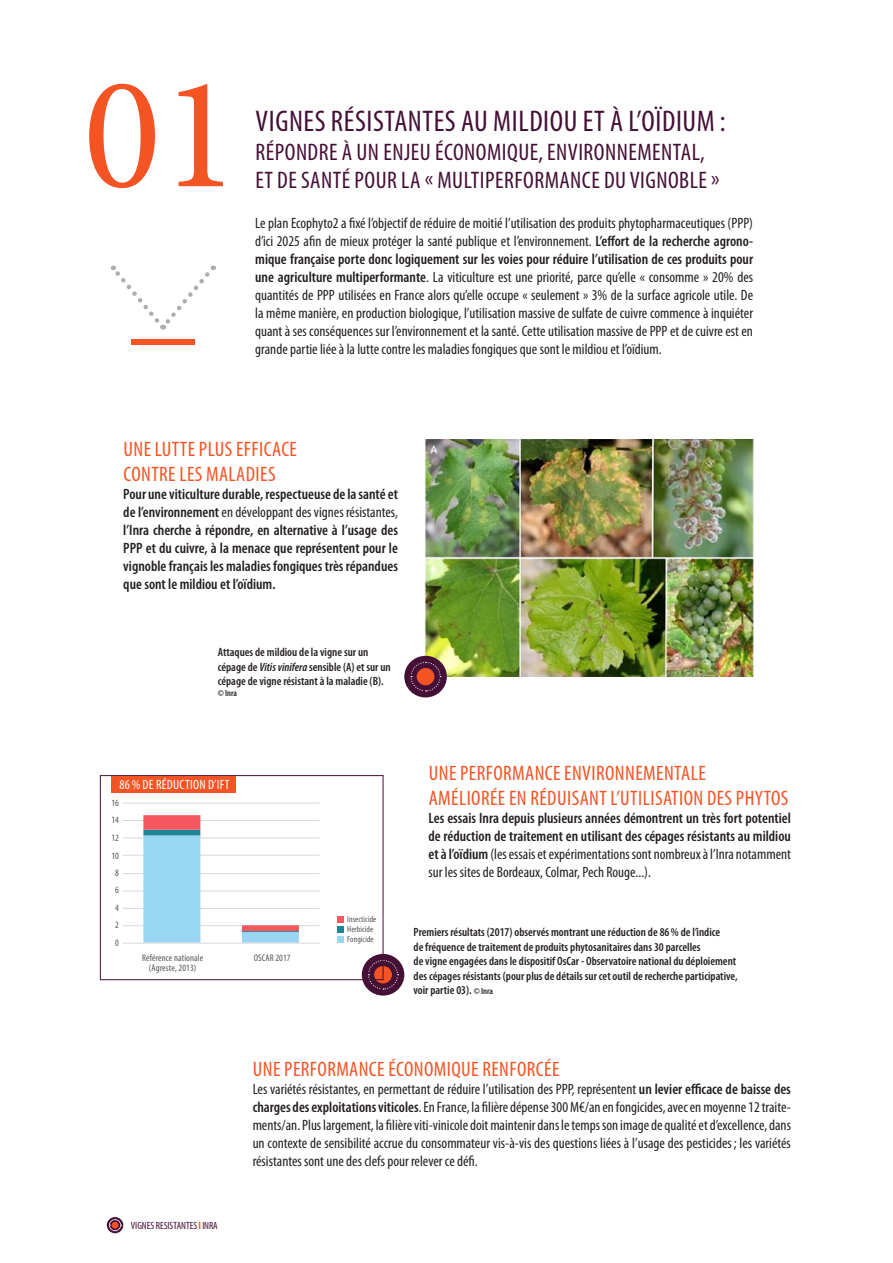
<style>
.page{position:relative;width:893px;height:1263px;background:#fff}
.page>*{position:absolute;margin:0;border:0;box-sizing:border-box;transform-origin:0 0}
.t1{font:161.4px "Minion Pro";color:#f45424}
.t2{font:condensed 30px "Myriad Pro";letter-spacing:.02em;color:#441036}
.t3{font:condensed 24px/28.8px "Myriad Pro";letter-spacing:.02em;color:#441036}
.t4{font:condensed 21px/25.2px "Myriad Pro";letter-spacing:.02em;color:#f45424}
.t5{font:condensed 15px/18px "Myriad Pro";color:#241f1f;text-align:justify}
.t6{font:600 condensed 15px/18px "Myriad Pro";color:#241f1f;text-align:justify}
.t7{font:condensed 13.5px "Myriad Pro";letter-spacing:.02em;color:#fff}
.t8{font:600 condensed 12px/14.4px "Myriad Pro";color:#241f1f}
.t9{font:condensed 10.5px "Myriad Pro";color:#441036}
.t10{font:condensed 9.6px/10.2px "Myriad Pro";letter-spacing:.01em;color:#525657;text-align:center}
.t11{font:600 condensed 9px "Myriad Pro";color:#241f1f}
.t12{font:condensed 8.7px/10.1px "Myriad Pro";letter-spacing:.01em;color:#525657}
.s1{font-weight:600}
.s2{font-weight:400}
.s3{font-style:italic}
.s4{font-size:9px}
.s5{font-weight:700;color:#f45424}
</style>
<div class="page">
<svg style="left:110px;top:265px;width:104px;height:65px"></svg>
<div style="left:131px;top:339px;width:64px;height:6px;background:#f45424"></div>
<img style="left:425px;top:439px;width:328px;height:238px">
<div style="left:362px;top:954px;width:42px;height:41px;background:#441036;border-radius:50%"></div>
<svg style="left:367px;top:959px;width:32px;height:31px"></svg>
<svg style="left:374px;top:966px;width:18px;height:17px"></svg>
<svg style="left:107px;top:1217px;width:16px;height:16px"></svg>
<svg style="left:109px;top:1219px;width:13px;height:12px"></svg>
<div style="left:112px;top:1222px;width:7px;height:6px;background:#f45424;border-radius:50%"></div>
<div style="left:404px;top:656px;width:43px;height:41px;background:#441036;border-radius:50%"></div>
<svg style="left:410px;top:661px;width:31px;height:31px"></svg>
<div style="left:417px;top:668px;width:17px;height:17px;background:#f45424;border-radius:50%"></div>
<hr style="left:123px;top:925px;width:197px;height:1px;background:#d9d8d9">
<hr style="left:123px;top:908px;width:197px;height:1px;background:#d9d8d9">
<hr style="left:123px;top:891px;width:197px;height:1px;background:#d9d8d9">
<hr style="left:123px;top:873px;width:197px;height:1px;background:#d9d8d9">
<hr style="left:123px;top:855px;width:197px;height:1px;background:#d9d8d9">
<hr style="left:123px;top:837px;width:197px;height:1px;background:#d9d8d9">
<hr style="left:123px;top:820px;width:197px;height:1px;background:#d9d8d9">
<hr style="left:123px;top:803px;width:197px;height:1px;background:#d9d8d9">
<svg style="left:143px;top:815px;width:156px;height:128px"></svg>
<hr style="left:123px;top:943px;width:197px;height:1px;background:#d9d8d9">
<div style="left:337px;top:916px;width:7px;height:6px;background:#f4575d"></div>
<div style="left:337px;top:926px;width:7px;height:6px;background:#1d8598"></div>
<div style="left:337px;top:936px;width:7px;height:7px;background:#98d6f4"></div>
<div style="left:100px;top:775px;width:283px;height:205px;border:1px solid #441036"></div>
<div style="left:111px;top:776px;width:125px;height:16px;background:#f45424"></div>
<h1 class="t1" style="left:84px;top:38px;width:156px">01</h1>
<h2 class="t2" style="left:256px;top:105px;width:471px">VIGNES RÉSISTANTES AU MILDIOU ET À L’OÏDIUM :</h2>
<h3 class="t3" style="left:255px;top:138px;width:466px">RÉPONDRE À UN ENJEU ÉCONOMIQUE, ENVIRONNEMENTAL,<br>ET DE SANTÉ POUR LA « MULTIPERFORMANCE DU VIGNOBLE »</h3>
<p class="t5" style="left:255px;top:214px;width:499px">Le plan Ecophyto2 a fixé l’objectif de réduire de moitié l’utilisation des produits phytopharmaceutiques (PPP) d’ici 2025 afin de mieux protéger la santé publique et l’environnement. <span class="s1">L’effort de la recherche agrono&shy;mique française porte donc logiquement sur les voies pour réduire l’utilisation de ces produits pour une agriculture multiperformante</span>. La viticulture est une priorité, parce qu’elle « consomme » 20% des quantités de PPP utilisées en France alors qu’elle occupe « seulement » 3% de la surface agricole utile. De la même manière, en production biologique, l’utilisation massive de sulfate de cuivre commence à inquiéter quant à ses conséquences sur l’environnement et la santé. Cette utilisation massive de PPP et de cuivre est en grande partie liée à la lutte contre les maladies fongiques que sont le mildiou et l’oïdium.</p>
<h3 class="t4" style="left:124px;top:437px;width:175px">UNE LUTTE PLUS EFFICACE<br>CONTRE LES MALADIES</h3>
<p class="t6" style="left:123px;top:485px;width:276px">Pour une viticulture durable, respectueuse de la santé et de l’environnement <span class="s2">en développant des vignes résistantes, </span>l’Inra cherche à répondre, en alternative à l’usage des PPP et du cuivre, à la menace que représentent pour le vignoble français les maladies fongiques très répandues que sont le mildiou et l’oïdium.</p>
<p class="t8" style="left:218px;top:645px;width:175px">Attaques de mildiou de la vigne sur un cépage de <span class="s3">Vitis vinifera</span> sensible (A) et sur un cépage de vigne résistant à la maladie (B).</p>
<p class="t11" style="left:218px;top:688px;width:21px">© Inra</p>
<p class="t7" style="left:120px;top:777px;width:111px">86% DE RÉDUCTION D’IFT</p>
<p class="t10" style="left:111px;top:797px;width:9px">16</p>
<p class="t10" style="left:111px;top:815px;width:9px">14</p>
<p class="t10" style="left:111px;top:833px;width:9px">12</p>
<p class="t10" style="left:111px;top:850px;width:9px">10</p>
<p class="t10" style="left:115px;top:868px;width:5px">8</p>
<p class="t10" style="left:115px;top:885px;width:5px">6</p>
<p class="t10" style="left:115px;top:903px;width:5px">4</p>
<p class="t10" style="left:115px;top:920px;width:5px">2</p>
<p class="t10" style="left:115px;top:937px;width:5px">0</p>
<p class="t10" style="left:142px;top:952px;width:63px">Référence nationale (Agreste, 2013)</p>
<p class="t10" style="left:254px;top:952px;width:38px">OSCAR 2017</p>
<p class="t12" style="left:347px;top:914px;width:31px">Insecticide<br>Herbicide<br>Fongicide</p>
<h3 class="t4" style="left:429px;top:761px;width:361px">UNE PERFORMANCE ENVIRONNEMENTALE<br>AMÉLIORÉE EN RÉDUISANT L’UTILISATION DES PHYTOS</h3>
<p class="t6" style="left:429px;top:809px;width:364px">Les essais Inra depuis plusieurs années démontrent un très fort potentiel de réduction de traitement en utilisant des cépages résistants au mildiou et à l’oïdium <span class="s2">(les essais et expérimentations sont nombreux à l’Inra notamment sur les sites de Bordeaux, Colmar, Pech Rouge...).</span></p>
<p class="t8" style="left:414px;top:925px;width:326px">Premiers résultats (2017) observés montrant une réduction de 86% de l’indice<br>de fréquence de traitement de produits phytosanitaires dans 30 parcelles<br>de vigne engagées dans le dispositif OsCar - Observatoire national du déploiement des cépages résistants (pour plus de détails sur cet outil de recherche participative, voir partie 03). <span class="s4">© Inra</span></p>
<p class="t9" style="left:131px;top:1220px;width:88px">VIGNES RESISTANTES <span class="s5">I</span> INRA</p>
<h3 class="t4" style="left:253px;top:1057px;width:308px">UNE PERFORMANCE ÉCONOMIQUE RENFORCÉE</h3>
<p class="t5" style="left:253px;top:1081px;width:540px">Les variétés résistantes, en permettant de réduire l’utilisation des PPP, représentent <span class="s1">un levier efficace de baisse des charges des exploitations viticoles</span>. En France, la filière dépense 300 M€/an en fongicides, avec en moyenne 12 traite&shy;ments/an. Plus largement, la filière viti-vinicole doit maintenir dans le temps son image de qualité et d’excellence, dans un contexte de sensibilité accrue du consommateur vis-à-vis des questions liées à l’usage des pesticides; les variétés résistantes sont une des clefs pour relever ce défi.</p>
</div>
